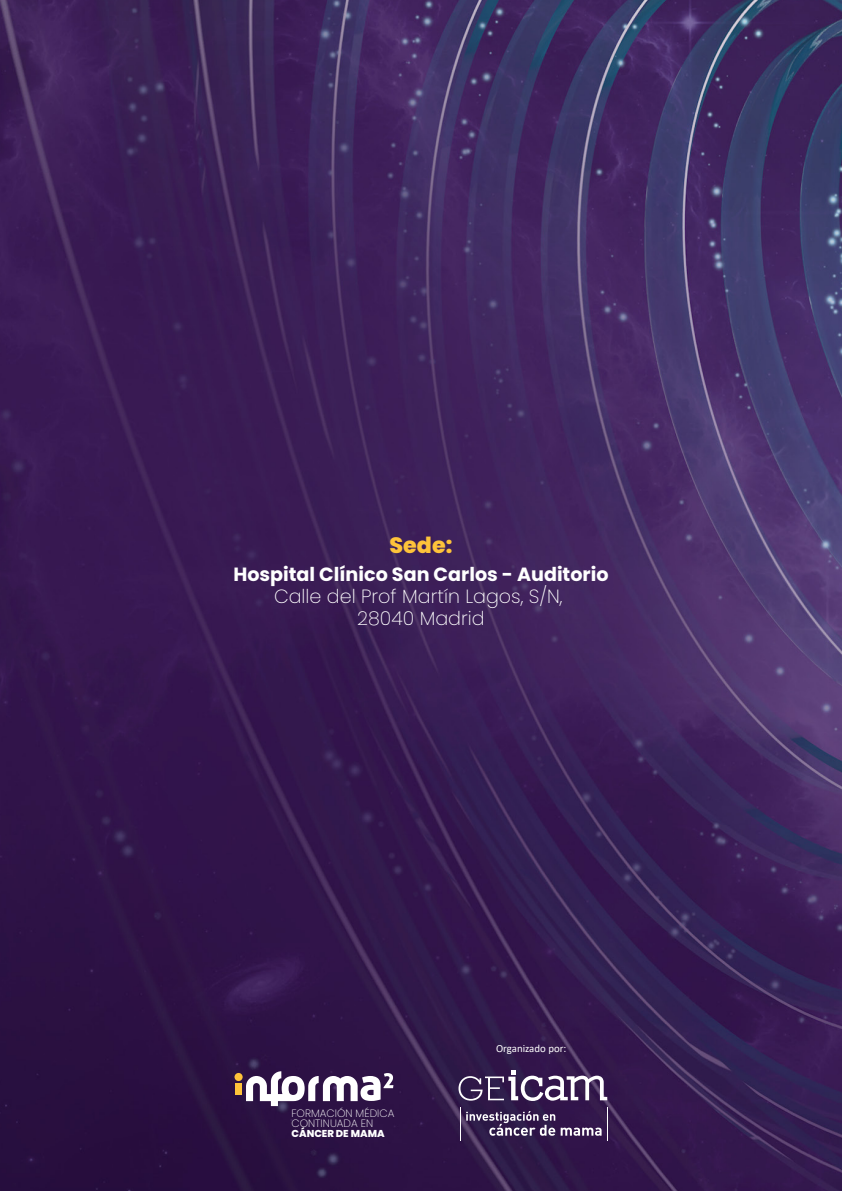
<style>
.page{position:relative;width:842px;height:1191px;background:#fff}
.page>*{position:absolute;margin:0;border:0;box-sizing:border-box;transform-origin:0 0}
.t1{font:800 22.2px "Poppins";color:#fec33a}
.t2{font:200 19.2px/21.8px "Poppins";color:#fff;text-align:center}
.t3{font:700 19.2px "Poppins";color:#fff}
.t4{font:10.8px "Calibri";color:#fff}
.t5{font:200 10.6px/10.4px "Poppins";color:#fff}
.t6{font:800 10px "Poppins";color:#fff}
</style>
<div class="page">
<img style="left:0;top:0;width:842px;height:1191px">
<svg style="left:466px;top:1111px;width:89px;height:24px;background:#645478"></svg>
<svg style="left:561px;top:1127px;width:41px;height:8px"></svg>
<hr style="left:460px;top:1106px;width:1px;height:34px;background:#fff">
<hr style="left:606px;top:1106px;width:1px;height:34px;background:#fff">
<svg style="left:458px;top:1070px;width:149px;height:31px"></svg>
<div style="left:235px;top:1083px;width:7px;height:12px;background:#fec33a"></div>
<div style="left:234px;top:1073px;width:9px;height:8px;background:#fec33a;border-radius:50%"></div>
<svg style="left:246px;top:1071px;width:147px;height:35px"></svg>
<p class="t1" style="left:390px;top:532px;width:64px">Sede:</p>
<p class="t3" style="left:233px;top:563px;width:377px">Hospital Clínico San Carlos - Auditorio</p>
<p class="t2" style="left:274px;top:585px;width:290px">Calle del Prof Martín Lagos, S/N,<br>28040 Madrid</p>
<p class="t5" style="left:291px;top:1107px;width:104px">FORMACIÓN MÉDICA<br>CONTINUADA EN</p>
<p class="t6" style="left:291px;top:1128px;width:95px">CÁNCER DE MAMA</p>
<p class="t4" style="left:496px;top:1041px;width:72px">Organizado por:</p>
</div>
